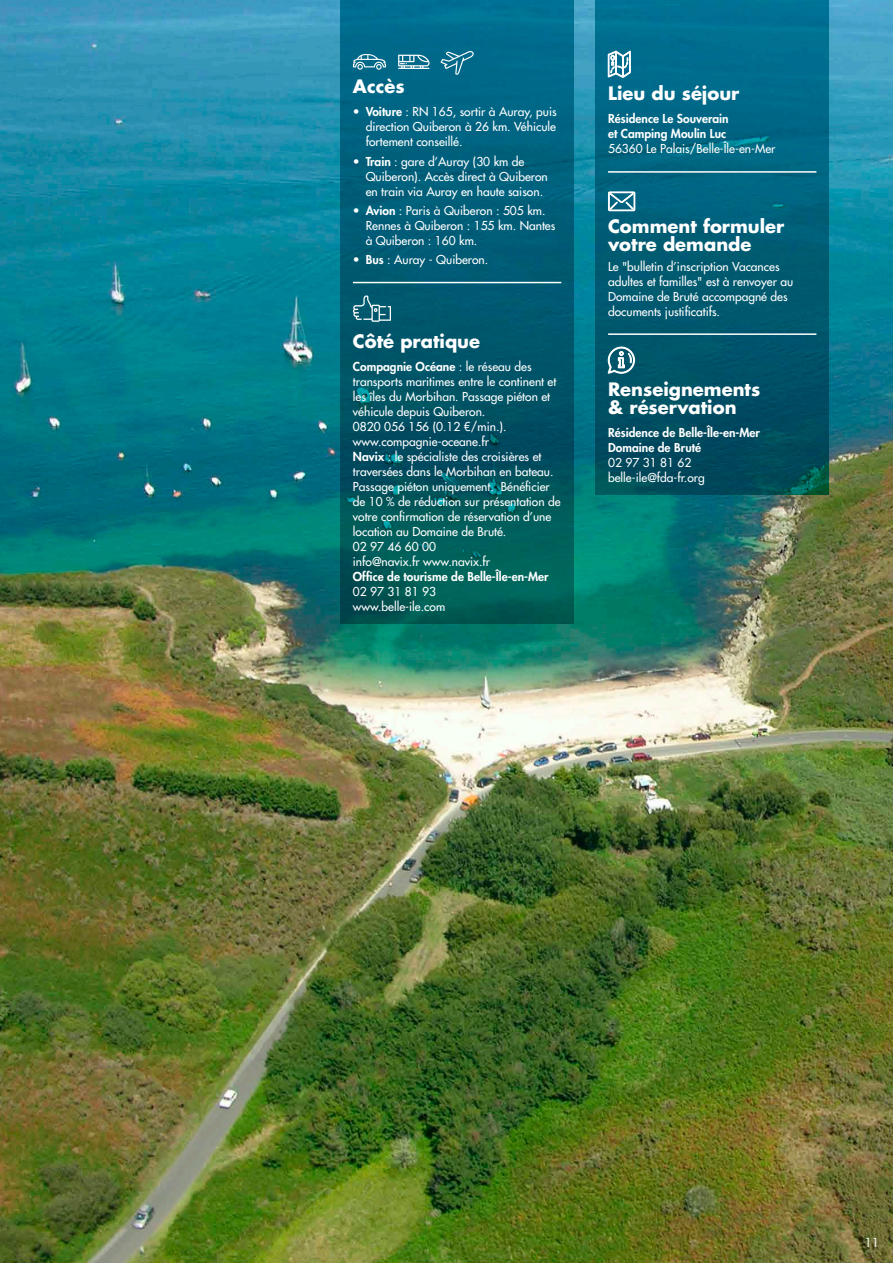
<style>
.page{position:relative;width:893px;height:1263px;background:#fff}
.page>*{position:absolute;margin:0;border:0;box-sizing:border-box;transform-origin:0 0}
.t1{font:700 18px/18px "Futura Std";color:#fff}
.t2{font:500 12px/15px "Futura Std";color:#fff}
.t3{font:800 12px/15px "Futura Std";color:#fff}
.t4{font:12px "Futura Std";color:#fff}
.s1{font-weight:800}
</style>
<div class="page">
<img style="left:0;top:0;width:893px;height:1263px">
<svg style="left:340px;top:0;width:234px;height:624px;background:#005c6f"></svg>
<svg style="left:441px;top:51px;width:33px;height:24px"></svg>
<svg style="left:353px;top:53px;width:33px;height:17px"></svg>
<svg style="left:398px;top:55px;width:32px;height:14px"></svg>
<hr style="left:353px;top:282px;width:208px;height:1px;background:#fff">
<svg style="left:353px;top:295px;width:38px;height:27px"></svg>
<div style="left:595px;top:0;width:234px;height:495px;background:linear-gradient(to bottom,#007396,#004757)"></div>
<svg style="left:608px;top:51px;width:23px;height:27px"></svg>
<hr style="left:608px;top:171px;width:208px;height:2px;background:#fff">
<svg style="left:608px;top:191px;width:28px;height:21px"></svg>
<hr style="left:608px;top:333px;width:208px;height:2px;background:#fff">
<svg style="left:608px;top:347px;width:27px;height:27px"></svg>
<h1 class="t1" style="left:353px;top:77px;width:53px">Accès</h1>
<p class="t2" style="left:366px;top:104px;width:193px;text-align:justify;text-indent:-13px">• <span class="s1">Voiture</span> : RN 165, sortir à Auray, puis direction Quiberon à 26 km. Véhicule fortement conseillé.</p>
<p class="t2" style="left:366px;top:154px;width:184px;text-indent:-13px">• <span class="s1">Train</span> : gare d’Auray (30 km de<br>Quiberon). Accès direct à Quiberon en train via Auray en haute saison.</p>
<p class="t2" style="left:366px;top:203px;width:191px;text-indent:-13px">• <span class="s1">Avion</span> : Paris à Quiberon : 505 km.<br>Rennes à Quiberon : 155 km. Nantes à Quiberon : 160 km.</p>
<p class="t2" style="left:353px;top:252px;width:137px">• <span class="s1">Bus</span> : Auray - Quiberon.</p>
<h1 class="t1" style="left:353px;top:332px;width:129px">Côté pratique</h1>
<p class="t2" style="left:353px;top:359px;width:209px"><span class="s1">Compagnie Océane</span> : le réseau des transports maritimes entre le continent et les îles du Morbihan. Passage piéton et véhicule depuis Quiberon.<br>0820 056 156 (0.12 €/min.). www.compagnie-oceane.fr<br><span class="s1">Navix</span> : le spécialiste des croisières et traversées dans le Morbihan en bateau.<br>Passage piéton uniquement. Bénéficier de 10 % de réduction sur présentation de votre confirmation de réservation d’une location au Domaine de Bruté.<br>02 97 46 60 00<br>info@navix.fr www.navix.fr</p>
<p class="t3" style="left:353px;top:569px;width:197px">Office de tourisme de Belle-Île-en-Mer</p>
<p class="t2" style="left:353px;top:584px;width:94px">02 97 31 81 93 www.belle-ile.com</p>
<h1 class="t1" style="left:608px;top:84px;width:133px">Lieu du séjour</h1>
<p class="t3" style="left:608px;top:111px;width:122px">Résidence Le Souverain et Camping Moulin Luc</p>
<p class="t2" style="left:608px;top:142px;width:169px">56360 Le Palais/Belle-Île-en-Mer</p>
<h1 class="t1" style="left:608px;top:217px;width:178px">Comment formuler votre demande</h1>
<p class="t2" style="left:608px;top:259px;width:187px">Le "bulletin d’inscription Vacances adultes et familles" est à renvoyer au Domaine de Bruté accompagné des documents justificatifs.</p>
<h1 class="t1" style="left:608px;top:380px;width:154px">Renseignements &amp; réservation</h1>
<p class="t3" style="left:608px;top:425px;width:153px">Résidence de Belle-Île-en-Mer<br>Domaine de Bruté</p>
<p class="t2" style="left:608px;top:455px;width:98px">02 97 31 81 62 belle-ile@fda-fr.org</p>
<p class="t4" style="left:864px;top:1234px;width:16px">11</p>
</div>
